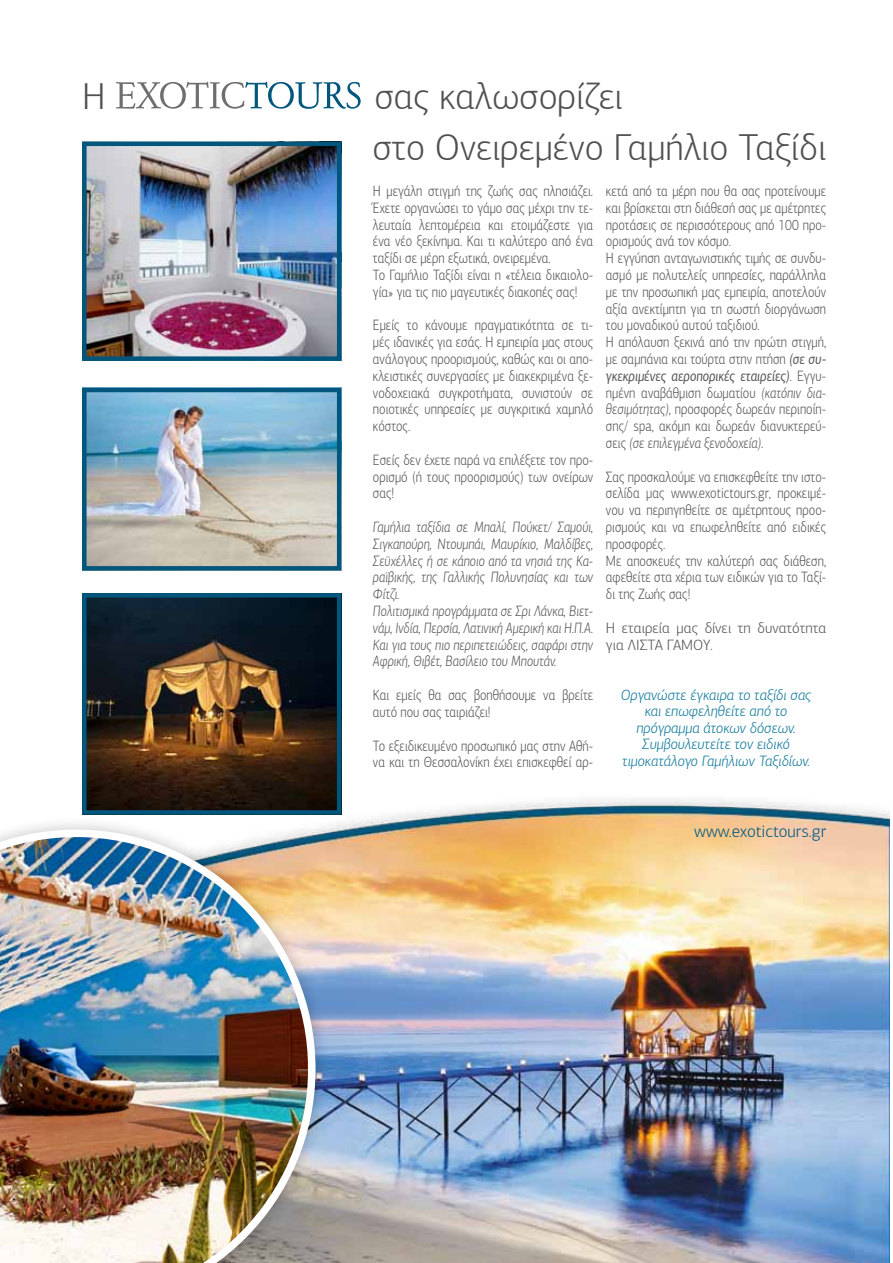
<style>
.page{position:relative;width:893px;height:1263px;background:#fff}
.page>*{position:absolute;margin:0;border:0;box-sizing:border-box;transform-origin:0 0}
.t1{font:300 37.5px/51.3px "PF Agora Sans Pro";color:#505050}
.t2{font:300 17.25px "PF Agora Sans Pro";color:#00567c}
.t3{font:300 15px/16.8px "PF Agora Sans Pro";color:#505050;scale:.85 1}
.t4{font:italic 300 15px/16.8px "PF Agora Sans Pro";color:#505050;scale:.85 1}
.t5{font:italic 300 15px/16.5px "PF Agora Sans Pro";color:#087498;text-align:center}
.t6{font:300 15px/16.8px "PF Agora Sans Pro";color:#505050}
.s1{font-weight:400;font-style:italic}
.s2{font-style:italic}
</style>
<div class="page">
<img style="left:87px;top:598px;width:249px;height:143px">
<div style="left:82px;top:593px;width:259px;height:222px;border:4px solid #00567c"></div>
<img style="left:87px;top:147px;width:249px;height:209px">
<div style="left:82px;top:142px;width:259px;height:219px;border:4px solid #00567c"></div>
<img style="left:87px;top:393px;width:249px;height:173px">
<div style="left:82px;top:388px;width:259px;height:183px;border:4px solid #00567c"></div>
<svg style="left:116px;top:82px;width:245px;height:27px"></svg>
<img style="left:82px;top:741px;width:808px;height:522px">
<div style="left:0;top:814px;width:330px;height:449px;background:#000;opacity:.25"></div>
<img style="left:0;top:829px;width:316px;height:434px">
<h1 class="t1" style="left:82px;top:71px;width:25px">H</h1>
<h1 class="t1" style="left:373px;top:71px;width:455px">σας καλωσορίζει<br>στο Ονειρεμένο Γαμήλιο Ταξίδι</h1>
<p class="t3" style="left:373px;top:183px;width:261px">Η μεγάλη στιγμή της ζωής σας πλησιάζει.<br>Έχετε οργανώσει το γάμο σας μέχρι την τε&shy;λευταία λεπτομέρεια και ετοιμάζεστε για ένα νέο ξεκίνημα. Και τι καλύτερο από ένα ταξίδι σε μέρη εξωτικά, ονειρεμένα.<br>Το Γαμήλιο Ταξίδι είναι η «τέλεια δικαιολο&shy;γία» για τις πιο μαγευτικές διακοπές σας!</p>
<p class="t3" style="left:373px;top:317px;width:261px;text-align:justify">Εμείς το κάνουμε πραγματικότητα σε τι&shy;μές ιδανικές για εσάς. Η εμπειρία μας στους ανάλογους προορισμούς, καθώς και οι απο&shy;κλειστικές συνεργασίες με διακεκριμένα ξε&shy;νοδοχειακά συγκροτήματα, συνιστούν σε ποιοτικές υπηρεσίες με συγκριτικά χαμηλό κόστος.</p>
<p class="t3" style="left:373px;top:451px;width:261px;text-align:justify">Εσείς δεν έχετε παρά να επιλέξετε τον προ&shy;ορισμό (ή τους προορισμούς) των ονείρων σας!</p>
<p class="t4" style="left:373px;top:519px;width:261px">Γαμήλια ταξίδια σε Μπαλί, Πούκετ/ Σαμούι, Σιγκαπούρη, Ντουμπάι, Μαυρίκιο, Μαλδίβες, Σεϋχέλλες ή σε κάποιο από τα νησιά της Κα&shy;ραϊβικής, της Γαλλικής Πολυνησίας και των Φίτζι.<br>Πολιτισμικά προγράμματα σε Σρι Λάνκα, Βιετ&shy;νάμ, Ινδία, Περσία, Λατινική Αμερική και Η.Π.Α.<br>Και για τους πιο περιπετειώδεις, σαφάρι στην Αφρική, Θιβέτ, Βασίλειο του Μπουτάν.</p>
<p class="t3" style="left:373px;top:687px;width:261px">Και εμείς θα σας βοηθήσουμε να βρείτε αυτό που σας ταιριάζει!</p>
<p class="t3" style="left:373px;top:737px;width:261px">Το εξειδικευμένο προσωπικό μας στην Αθή&shy;να και τη Θεσσαλονίκη έχει επισκεφθεί αρ-</p>
<p class="t3" style="left:606px;top:183px;width:261px">κετά από τα μέρη που θα σας προτείνουμε και βρίσκεται στη διάθεσή σας με αμέτρητες προτάσεις σε περισσότερους από 100 προ&shy;ορισμούς ανά τον κόσμο.<br>Η εγγύηση ανταγωνιστικής τιμής σε συνδυ&shy;ασμό με πολυτελείς υπηρεσίες, παράλληλα με την προσωπική μας εμπειρία, αποτελούν αξία ανεκτίμητη για τη σωστή διοργάνωση του μοναδικού αυτού ταξιδιού.<br>Η απόλαυση ξεκινά από την πρώτη στιγμή, με σαμπάνια και τούρτα στην πτήση <span class="s1">(σε συ&shy;γκεκριμένες αεροπορικές εταιρείες)</span>. Εγγυ&shy;ημένη αναβάθμιση δωματίου <span class="s2">(κατόπιν δια&shy;θεσιμότητας)</span>, προσφορές δωρεάν περιποίη&shy;σης/ spa, ακόμη και δωρεάν διανυκτερεύ&shy;σεις <span class="s2">(σε επιλεγμένα ξενοδοχεία)</span>.</p>
<p class="t3" style="left:606px;top:468px;width:261px">Σας προσκαλούμε να επισκεφθείτε την ιστο&shy;σελίδα μας www.exotictours.gr, προκειμέ&shy;νου να περιηγηθείτε σε αμέτρητους προο&shy;ρισμούς και να επωφεληθείτε από ειδικές προσφορές.<br>Με αποσκευές την καλύτερή σας διάθεση, αφεθείτε στα χέρια των ειδικών για το Ταξί&shy;δι της Ζωής σας!</p>
<p class="t6" style="left:606px;top:619px;width:222px">Η εταιρεία μας δίνει τη δυνατότητα για ΛΙΣΤΑ ΓΑΜΟΥ.</p>
<p class="t5" style="left:621px;top:687px;width:192px">Οργανώστε έγκαιρα το ταξίδι σας και επωφεληθείτε από το πρόγραμμα άτοκων δόσεων.<br>Συμβουλευτείτε τον ειδικό τιμοκατάλογο Γαμήλιων Ταξιδίων.</p>
<p class="t2" style="left:694px;top:821px;width:133px">www.exotictours.gr</p>
</div>
